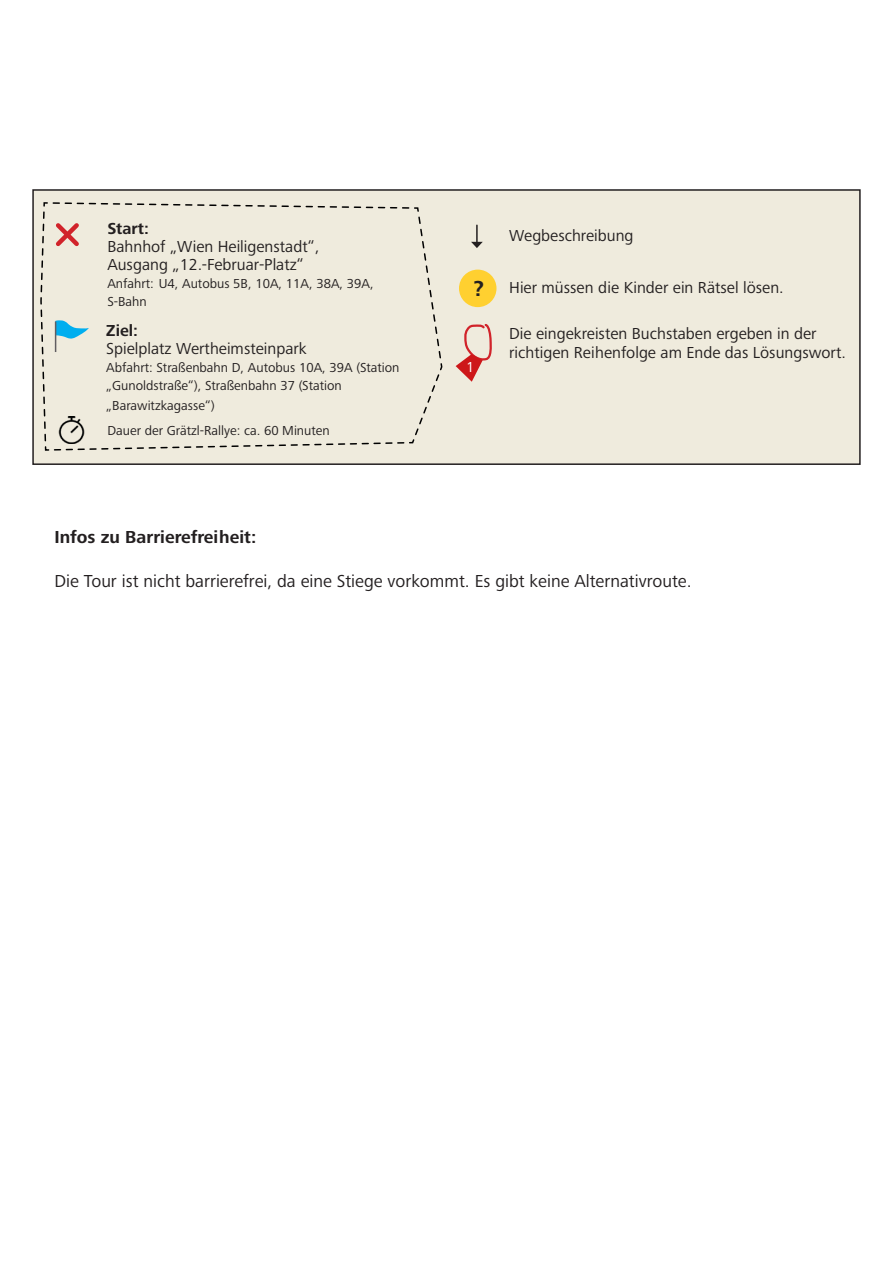
<style>
.page{position:relative;width:893px;height:1263px;background:#fff}
.page>*{position:absolute;margin:0;border:0;box-sizing:border-box;transform-origin:0 0}
.t1{font:700 22.5px "Frutiger Next Pro";color:#231f20}
.t2{font:18px "Frutiger Next Pro";color:#231f20}
.t3{font:700 18px "Frutiger Next Pro";color:#231f20}
.t4{font:16.5px/19.8px "Frutiger Next Pro";color:#231f20}
.t5{font:700 16.5px "Frutiger Next Pro";color:#231f20}
.t6{font:15px "Frutiger Next Pro";color:#fff}
.t7{font:13.5px/18px "Frutiger Next Pro";color:#231f20}
</style>
<div class="page">
<div style="left:33px;top:190px;width:827px;height:274px;background:#efebdd"></div>
<div style="left:32px;top:189px;width:829px;height:276px;border:2px solid #231f20"></div>
<svg style="left:40px;top:202px;width:403px;height:242px"></svg>
<div style="left:459px;top:270px;width:37px;height:37px;background:#ffd030;border-radius:50%"></div>
<svg style="left:456px;top:324px;width:36px;height:58px"></svg>
<svg style="left:471px;top:225px;width:12px;height:23px"></svg>
<svg style="left:52px;top:219px;width:31px;height:31px"></svg>
<svg style="left:40px;top:305px;width:365px;height:146px"></svg>
<hr style="left:55px;top:322px;width:1px;height:30px;background:#615e61">
<img style="left:58px;top:416px;width:28px;height:28px">
<p class="t5" style="left:107px;top:219px;width:43px">Start:</p>
<p class="t4" style="left:107px;top:237px;width:214px;line-height:18px">Bahnhof „Wien Heiligenstadt“,<br>Ausgang „12.-Februar-Platz“</p>
<p class="t7" style="left:107px;top:274px;width:268px">Anfahrt: U4, Autobus 5B, 10A, 11A, 38A, 39A,<br>S-Bahn</p>
<p class="t5" style="left:106px;top:321px;width:33px">Ziel:</p>
<p class="t4" style="left:106px;top:338px;width:202px">Spielplatz Wertheimsteinpark</p>
<p class="t7" style="left:106px;top:358px;width:295px">Abfahrt: Straßenbahn D, Autobus 10A, 39A (Station „Gunoldstraße“), Straßenbahn 37 (Station</p>
<p class="t7" style="left:106px;top:396px;width:110px">„Barawitzkagasse“)</p>
<p class="t7" style="left:107px;top:422px;width:224px">Dauer der Grätzl-Rallye: ca. 60 Minuten</p>
<h1 class="t1" style="left:474px;top:276px;width:12px">?</h1>
<p class="t6" style="left:466px;top:358px;width:10px">1</p>
<p class="t4" style="left:509px;top:225px;width:126px">Wegbeschreibung</p>
<p class="t4" style="left:509px;top:278px;width:276px">Hier müssen die Kinder ein Rätsel lösen.</p>
<p class="t4" style="left:509px;top:323px;width:338px">Die eingekreisten Buchstaben ergeben in der richtigen Reihenfolge am Ende das Lösungswort.</p>
<p class="t3" style="left:54px;top:527px;width:203px">Infos zu Barrierefreiheit:</p>
<p class="t2" style="left:54px;top:570px;width:639px">Die Tour ist nicht barrierefrei, da eine Stiege vorkommt. Es gibt keine Alternativroute.</p>
</div>
